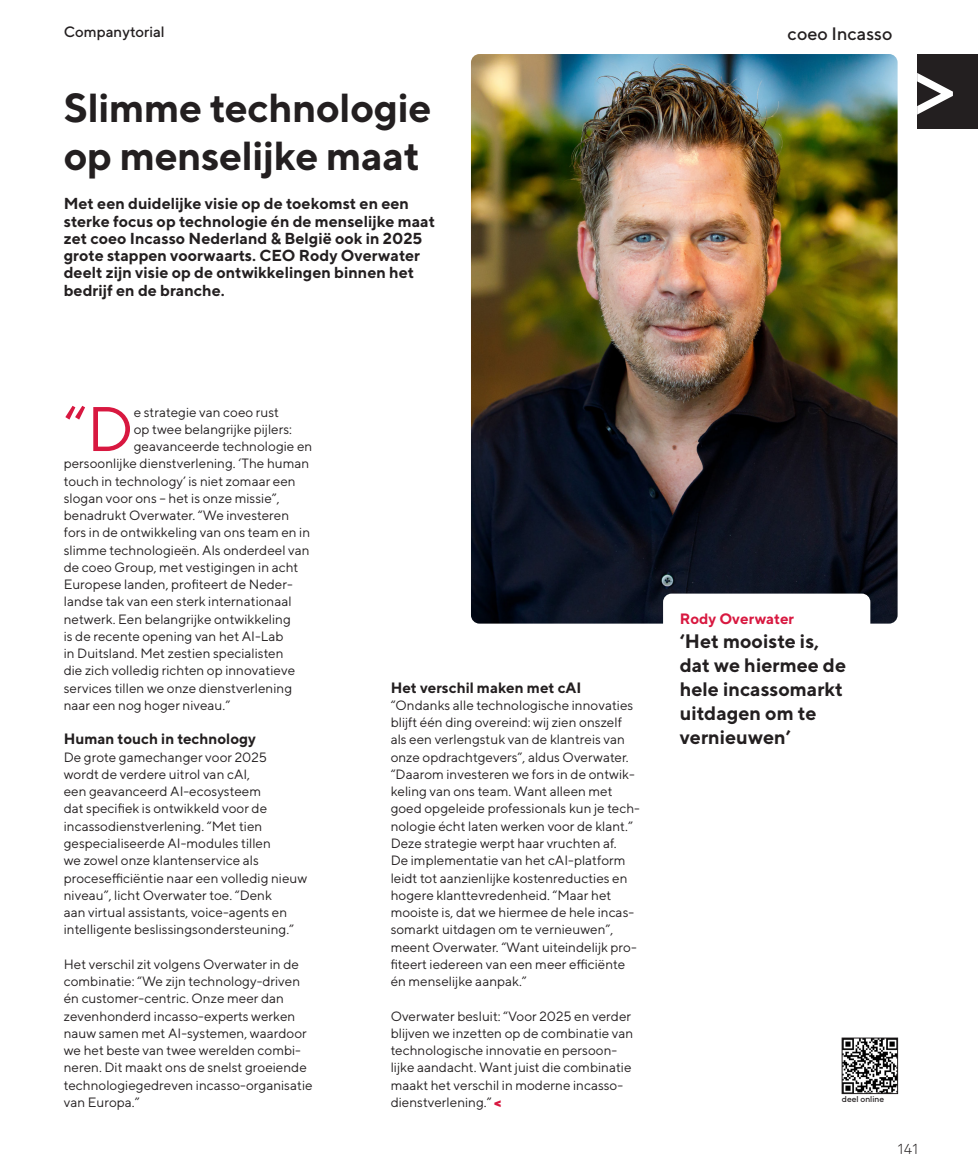
<style>
.page{position:relative;width:978px;height:1170px;background:#fff}
.page>*{position:absolute;margin:0;border:0;box-sizing:border-box;transform-origin:0 0}
.plat{font:62.85px "TT Norms";color:#d81840}
.kop_kl{font:700 40.5px/48px "TT Norms";letter-spacing:-.01em;color:#231f20}
.steramer_kl{font:700 19.5px/24px "TT Norms";color:#231f20}
.bedrijsnaam_nw{font:500 18px "TT Norms";color:#231f20}
.intro{font:700 15.9px/17.2px "TT Norms";color:#231f20}
.tusenkop_kl{font:700 15px "TT Norms";color:#231f20}
.bedrijsnaam_nw-2{font:500 15px "TT Norms";color:#231f20}
.naam_streamer_kl{font:700 15px "TT Norms";color:#d81840}
.t1{font:300 15px "Linotte";color:#231f20}
.plat-2{font:13.5px/17.2px "TT Norms";color:#231f20}
.bedrijsnaam_nw-3{font:500 8.4px "TT Norms";color:#231f20}
.s1{font-weight:900;color:#d81840}
</style>
<div class="page">
<img style="left:471px;top:54px;width:427px;height:569px">
<img style="left:844px;top:1039px;width:52px;height:52px">
<div style="left:842px;top:1037px;width:56px;height:56px;border:1px solid #231f20"></div>
<div style="left:917px;top:54px;width:61px;height:75px;background:#231f20"></div>
<svg style="left:917px;top:73px;width:36px;height:42px"></svg>
<div style="left:663px;top:593px;width:207px;height:167px;background:#fff;border-radius:9px"></div>
<p class="bedrijsnaam_nw-2" style="left:64px;top:23px;width:103px">Companytorial</p>
<p class="bedrijsnaam_nw" style="left:788px;top:22px;width:106px">coeo Incasso</p>
<p class="kop_kl" style="left:64px;top:83px;width:369px">Slimme technologie op menselijke maat</p>
<p class="intro" style="left:64px;top:195px;width:373px">Met een duidelijke visie op de toekomst en een sterke focus op technologie én de menselijke maat zet coeo Incasso Nederland &amp; België ook in 2025 grote stappen voorwaarts. CEO Rody Overwater deelt zijn visie op de ontwikkelingen binnen het bedrijf en de branche.</p>
<p class="plat" style="left:64px;top:390px;width:72px">“D</p>
<p class="plat-2" style="left:134px;top:403px;width:147px">e strategie van coeo rust</p>
<p class="plat-2" style="left:134px;top:420px;width:160px">op twee belangrijke pijlers:</p>
<p class="plat-2" style="left:134px;top:437px;width:180px">geavanceerde technologie en</p>
<p class="plat-2" style="left:64px;top:454px;width:247px">persoonlijke dienstverlening. ‘The human</p>
<p class="plat-2" style="left:64px;top:472px;width:233px">touch in technology’ is niet zomaar een</p>
<p class="plat-2" style="left:64px;top:489px;width:217px">slogan voor ons – het is onze missie”,</p>
<p class="plat-2" style="left:64px;top:506px;width:227px">benadrukt Overwater. “We investeren</p>
<p class="plat-2" style="left:64px;top:523px;width:248px">fors in de ontwikkeling van ons team en in</p>
<p class="plat-2" style="left:64px;top:541px;width:247px">slimme technologieën. Als onderdeel van</p>
<p class="plat-2" style="left:64px;top:558px;width:236px">de coeo Group, met vestigingen in acht</p>
<p class="plat-2" style="left:64px;top:575px;width:231px">Europese landen, profiteert de Neder-</p>
<p class="plat-2" style="left:64px;top:592px;width:229px">landse tak van een sterk internationaal</p>
<p class="plat-2" style="left:64px;top:610px;width:229px">netwerk. Een belangrijke ontwikkeling</p>
<p class="plat-2" style="left:64px;top:627px;width:221px">is de recente opening van het AI-Lab</p>
<p class="plat-2" style="left:64px;top:644px;width:221px">in Duitsland. Met zestien specialisten</p>
<p class="plat-2" style="left:64px;top:661px;width:233px">die zich volledig richten op innovatieve</p>
<p class="plat-2" style="left:64px;top:679px;width:230px">services tillen we onze dienstverlening</p>
<p class="plat-2" style="left:64px;top:696px;width:168px">naar een nog hoger niveau.”</p>
<p class="tusenkop_kl" style="left:64px;top:729px;width:194px">Human touch in technology</p>
<p class="plat-2" style="left:64px;top:748px;width:245px">De grote gamechanger voor 2025<br>wordt de verdere uitrol van cAI,<br>een geavanceerd AI-ecosysteem<br>dat specifiek is ontwikkeld voor de incassodienstverlening. “Met tien gespecialiseerde AI-modules tillen<br>we zowel onze klantenservice als procesefficiëntie naar een volledig nieuw niveau”, licht Overwater toe. “Denk<br>aan virtual assistants, voice-agents en intelligente beslissingsondersteuning.”</p>
<p class="plat-2" style="left:64px;top:955px;width:250px">Het verschil zit volgens Overwater in de combinatie: “We zijn technology-driven én customer-centric. Onze meer dan zevenhonderd incasso-experts werken nauw samen met AI-systemen, waardoor we het beste van twee werelden combi&shy;neren. Dit maakt ons de snelst groeiende technologiegedreven incasso-organisatie van Europa.”</p>
<p class="tusenkop_kl" style="left:391px;top:678px;width:192px">Het verschil maken met cAI</p>
<p class="plat-2" style="left:391px;top:696px;width:251px">“Ondanks alle technologische innovaties blijft één ding overeind: wij zien onszelf als een verlengstuk van de klantreis van onze opdrachtgevers”, aldus Overwater. “Daarom investeren we fors in de ontwik&shy;keling van ons team. Want alleen met goed opgeleide professionals kun je tech&shy;nologie écht laten werken voor de klant.” Deze strategie werpt haar vruchten af.<br>De implementatie van het cAI-platform leidt tot aanzienlijke kostenreducties en hogere klanttevredenheid. “Maar het mooiste is, dat we hiermee de hele incas&shy;somarkt uitdagen om te vernieuwen”, meent Overwater. “Want uiteindelijk pro&shy;fiteert iedereen van een meer efficiënte én menselijke aanpak.”</p>
<p class="plat-2" style="left:391px;top:1006px;width:244px">Overwater besluit: “Voor 2025 en verder blijven we inzetten op de combinatie van technologische innovatie en persoon&shy;lijke aandacht. Want juist die combinatie maakt het verschil in moderne incasso&shy;dienstverlening.” <span class="s1">&lt;</span></p>
<p class="naam_streamer_kl" style="left:680px;top:609px;width:116px">Rody Overwater</p>
<p class="steramer_kl" style="left:680px;top:628px;width:168px">‘Het mooiste is, dat we hiermee de hele incassomarkt uitdagen om te vernieuwen’</p>
<p class="bedrijsnaam_nw-3" style="left:842px;top:1093px;width:44px">deel online</p>
<p class="t1" style="left:898px;top:1140px;width:22px">141</p>
</div>
